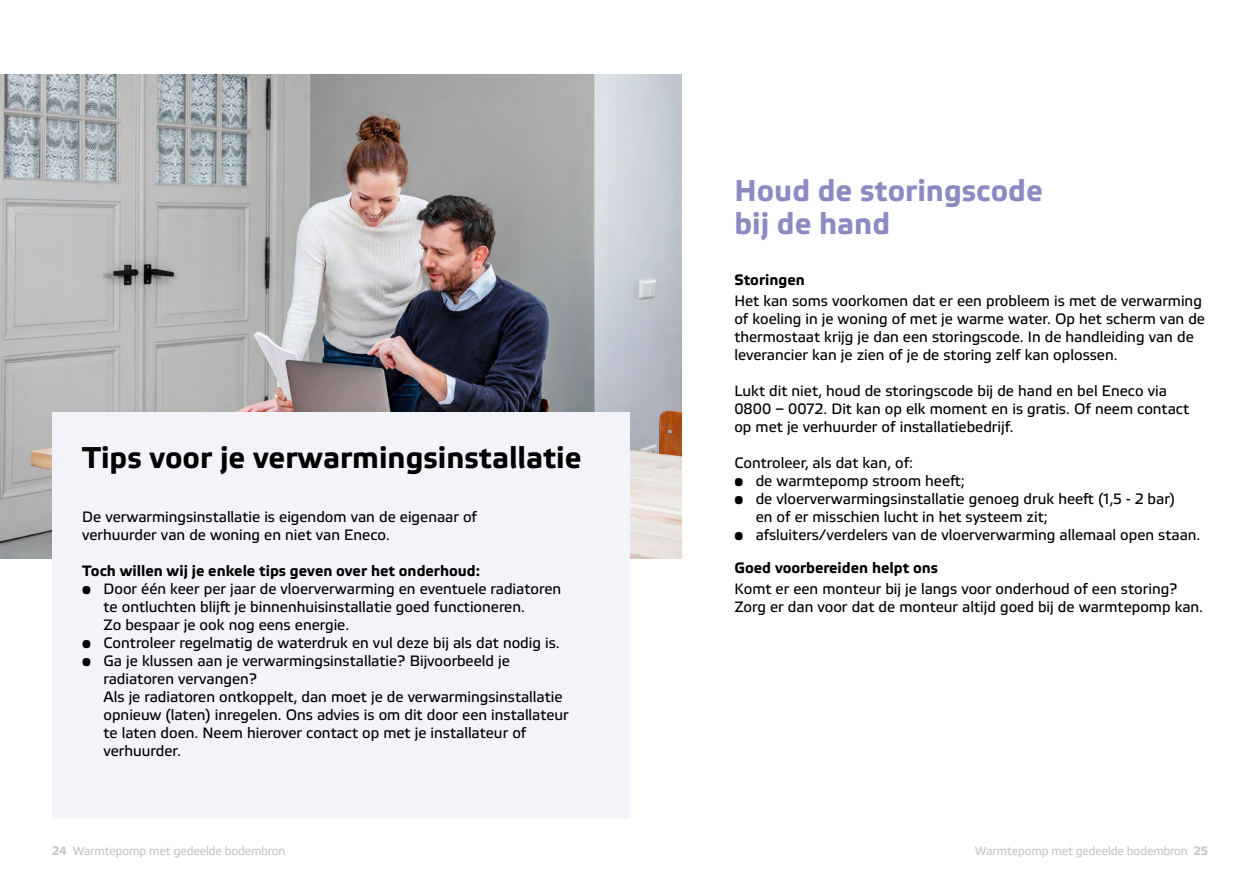
<style>
.page{position:relative;width:1259px;height:893px;background:#fff}
.page>*{position:absolute;margin:0;border:0;box-sizing:border-box;transform-origin:0 0}
.t1{font:700 30px "Etelka";color:#000}
.t2{font:700 30px/33px "Etelka";color:#8c8ac3}
.t3{font:15px/18px "Etelka Text";color:#000}
.t4{font:700 15px "Etelka";color:#000}
.t5{font:12px "Etelka Text";letter-spacing:-.015em;color:#c6c6c6}
.s1{font-family:"Etelka";font-weight:700}
</style>
<div class="page">
<img style="left:0;top:74px;width:682px;height:484px">
<div style="left:52px;top:412px;width:577px;height:407px;background:#f3f3fa"></div>
<h1 class="t1" style="left:82px;top:440px;width:501px">Tips voor je verwarming sinstallatie</h1>
<p class="t3" style="left:82px;top:508px;width:396px">De verwarmingsinstallatie is eigendom van de eigenaar of verhuurder van de woning en niet van Eneco.</p>
<p class="t4" style="left:82px;top:562px;width:399px">Toch willen wij je enkele tips geven over het onderhoud:</p>
<p class="t3" style="left:103px;top:580px;width:459px;text-indent:-21px">• Door één keer per jaar de vloerverwarming en eventuele radiatoren te ontluchten blijft je binnenhuisinstallatie goed functioneren.<br>Zo bespaar je ook nog eens energie.</p>
<p class="t3" style="left:82px;top:634px;width:479px">• Controleer regelmatig de waterdruk en vul deze bij als dat nodig is.</p>
<p class="t3" style="left:103px;top:652px;width:467px;text-indent:-21px">• Ga je klussen aan je verwarmingsinstallatie? Bijvoorbeeld je radiatoren vervangen?<br>Als je radiatoren ontkoppelt, dan moet je de verwarmingsinstallatie opnieuw (laten) inregelen. Ons advies is om dit door een installateur te laten doen. Neem hierover contact op met je installateur of verhuurder.</p>
<h1 class="t2" style="left:734px;top:175px;width:310px">Houd de storingscode bij de hand</h1>
<p class="t4" style="left:734px;top:271px;width:72px">Storingen</p>
<p class="t3" style="left:734px;top:292px;width:472px">Het kan soms voorkomen dat er een probleem is met de verwarming of koeling in je woning of met je warme water. Op het scherm van de thermostaat krijg je dan een storingscode. In de handleiding van de leverancier kan je zien of je de storing zelf kan oplossen.</p>
<p class="t3" style="left:734px;top:382px;width:456px">Lukt dit niet, houd de storingscode bij de hand en bel Eneco via<br>0800 – 0072. Dit kan op elk moment en is gratis. Of neem contact op met je verhuurder of installatiebedrijf.</p>
<p class="t3" style="left:734px;top:454px;width:180px">Controleer, als dat kan, of:</p>
<p class="t3" style="left:734px;top:472px;width:232px">• de warmtepomp stroom heeft;</p>
<p class="t3" style="left:755px;top:490px;width:421px;text-indent:-21px">• de vloerverwarmingsinstallatie genoeg druk heeft (1,5 - 2 bar) en of er misschien lucht in het systeem zit;</p>
<p class="t3" style="left:734px;top:526px;width:467px">• afsluiters/verdelers van de vloerverwarming allemaal open staan.</p>
<p class="t4" style="left:734px;top:559px;width:205px">Goed voorbereiden helpt ons</p>
<p class="t3" style="left:734px;top:580px;width:470px">Komt er een monteur bij je langs voor onderhoud of een storing?<br>Zorg er dan voor dat de monteur altijd goed bij de warmtepomp kan.</p>
<p class="t5" style="left:52px;top:844px;width:235px"><span class="s1">24</span> Warmtepomp met gedeelde bodembron</p>
<p class="t5" style="left:975px;top:844px;width:234px">Warmtepomp met gedeelde bodembron <span class="s1">25</span></p>
</div>
